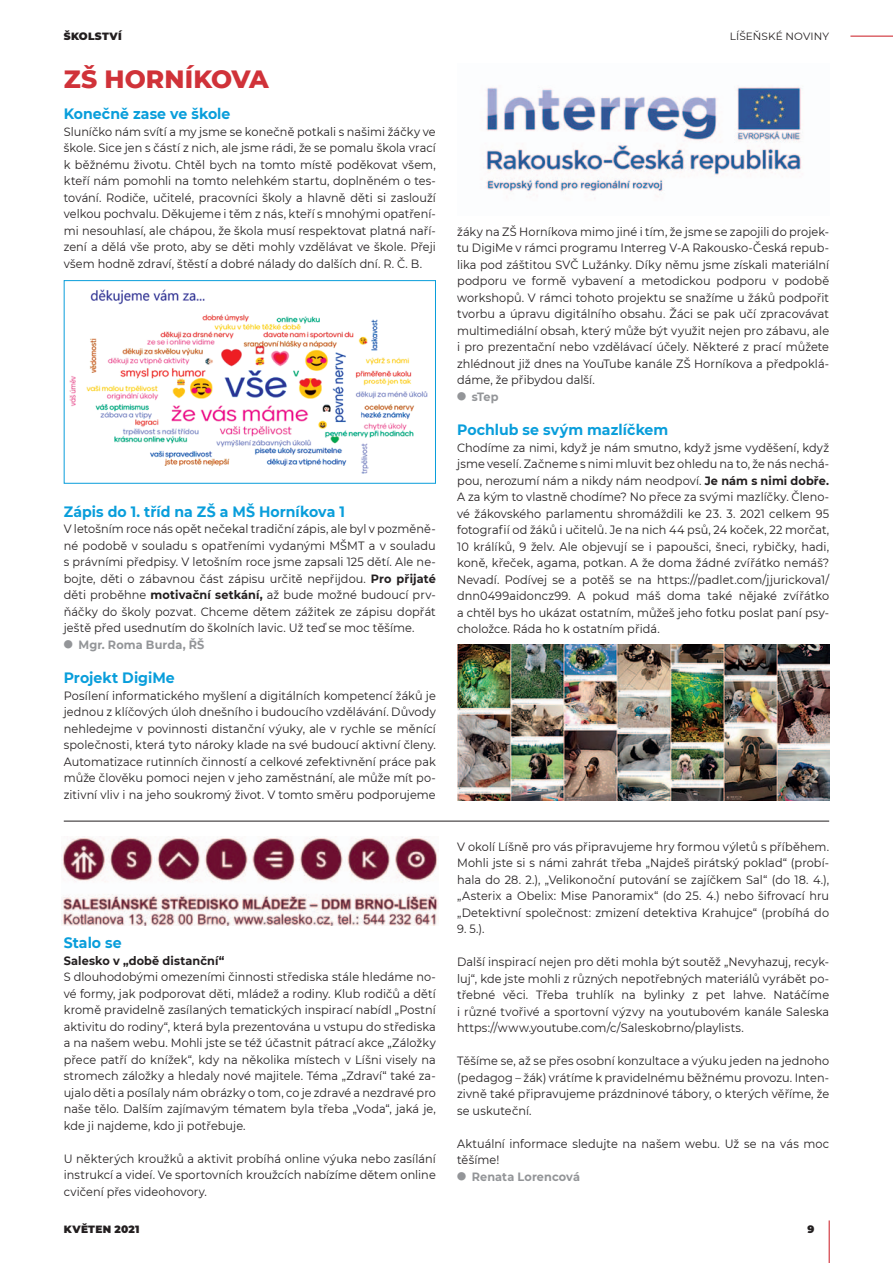
<style>
.page{position:relative;width:893px;height:1263px;background:#fff}
.page>*{position:absolute;margin:0;border:0;box-sizing:border-box;transform-origin:0 0}
.t1{font:800 25.5px "Montserrat";color:#d03239}
.t2{font:700 15px "Montserrat";letter-spacing:.005em;color:#099edb;scale:.94 1}
.t3{font:12px/16.5px "Montserrat";letter-spacing:.005em;color:#231f20;text-align:justify;scale:.94 1}
.t4{font:700 12px "Montserrat";letter-spacing:.01em;color:#939598;scale:.94 1}
.t5{font:700 12px "Montserrat";letter-spacing:.015em;color:#231f20;scale:.94 1}
.t6{font:900 10.5px "Montserrat";letter-spacing:.03em;color:#231f20}
.t7{font:10.5px "Montserrat";letter-spacing:.015em;color:#231f20}
.s1{font-weight:700}
</style>
<div class="page">
<hr style="left:829px;top:1220px;width:1px;height:43px;background:#d03239">
<hr style="left:850px;top:36px;width:43px;height:1px;background:#d03239">
<img style="left:457px;top:644px;width:372px;height:157px">
<img style="left:69px;top:289px;width:359px;height:185px">
<div style="left:64px;top:280px;width:372px;height:204px;border:1px solid #099edb"></div>
<img style="left:483px;top:87px;width:319px;height:112px">
<img style="left:62px;top:837px;width:377px;height:89px">
<hr style="left:64px;top:821px;width:765px;height:1px;background:#231f20">
<p class="t6" style="left:64px;top:28px;width:60px">ŠKOLSTVÍ</p>
<p class="t7" style="left:730px;top:29px;width:101px">LÍŠEŇSKÉ NOVINY</p>
<h1 class="t1" style="left:64px;top:61px;width:207px">ZŠ horníkova</h1>
<p class="t2" style="left:64px;top:103px;width:179px">Konečně zase ve škole</p>
<p class="t3" style="left:64px;top:123px;width:397px">Sluníčko nám svítí a my jsme se konečně potkali s našimi žáčky ve škole. Sice jen s částí z nich, ale jsme rádi, že se pomalu škola vrací k běžnému životu. Chtěl bych na tomto místě poděkovat všem, kteří nám pomohli na tomto nelehkém startu, doplněném o tes&shy;tování. Rodiče, učitelé, pracovníci školy a hlavně děti si zaslouží velkou pochvalu. Děkujeme i těm z nás, kteří s mnohými opatření&shy;mi nesouhlasí, ale chápou, že škola musí respektovat platná naří&shy;zení a dělá vše proto, aby se děti mohly vzdělávat ve škole. Přeji všem hodně zdraví, štěstí a dobré nálady do dalších dní. R. Č. B.</p>
<p class="t2" style="left:64px;top:500px;width:301px">Zápis do 1. tříd na ZŠ a MŠ Horníkova 1</p>
<p class="t3" style="left:64px;top:520px;width:397px">V letošním roce nás opět nečekal tradiční zápis, ale byl v pozměně&shy;né podobě v souladu s opatřeními vydanými MŠMT a v souladu s právními předpisy. V letošním roce jsme zapsali 125 dětí. Ale ne&shy;bojte, děti o zábavnou část zápisu určitě nepřijdou. <span class="s1">Pro přijaté </span>děti proběhne <span class="s1">motivační setkání,</span> až bude možné budoucí prv&shy;ňáčky do školy pozvat. Chceme dětem zážitek ze zápisu dopřát ještě před usednutím do školních lavic. Už teď se moc těšíme.</p>
<p class="t4" style="left:64px;top:636px;width:151px">● Mgr. Roma Burda, ŘŠ</p>
<p class="t2" style="left:64px;top:667px;width:120px">Projekt DigiMe</p>
<p class="t3" style="left:64px;top:687px;width:397px">Posílení informatického myšlení a digitálních kompetencí žáků je jednou z klíčových úloh dnešního i budoucího vzdělávání. Důvody nehledejme v povinnosti distanční výuky, ale v rychle se měnící společnosti, která tyto nároky klade na své budoucí aktivní členy.<br>Automatizace rutinních činností a celkové zefektivnění práce pak může člověku pomoci nejen v jeho zaměstnání, ale může mít po&shy;zitivní vliv i na jeho soukromý život. V tomto směru podporujeme</p>
<p class="t2" style="left:64px;top:932px;width:63px">Stalo se</p>
<p class="t5" style="left:64px;top:952px;width:172px">Salesko v „době distanční“</p>
<p class="t3" style="left:64px;top:968px;width:397px">S dlouhodobými omezeními činnosti střediska stále hledáme no&shy;vé formy, jak podporovat děti, mládež a rodiny. Klub rodičů a dětí kromě pravidelně zasílaných tematických inspirací nabídl „Postní aktivitu do rodiny“, která byla prezentována u vstupu do střediska a na našem webu. Mohli jste se též účastnit pátrací akce „Záložky přece patří do knížek“, kdy na několika místech v Líšni visely na stromech záložky a hledaly nové majitele. Téma „Zdraví“ také za&shy;ujalo děti a posílaly nám obrázky o tom, co je zdravé a nezdravé pro naše tělo. Dalším zajímavým tématem byla třeba „Voda“, jaká je, kde ji najdeme, kdo ji potřebuje.</p>
<p class="t3" style="left:64px;top:1150px;width:397px">U některých kroužků a aktivit probíhá online výuka nebo zasílání instrukcí a videí. Ve sportovních kroužcích nabízíme dětem online cvičení přes videohovory.</p>
<p class="t3" style="left:457px;top:223px;width:397px">žáky na ZŠ Horníkova mimo jiné i tím, že jsme se zapojili do projek&shy;tu DigiMe v rámci programu Interreg V-A Rakousko-Česká repub&shy;lika pod záštitou SVČ Lužánky. Díky němu jsme získali materiální podporu ve formě vybavení a metodickou podporu v podobě workshopů. V rámci tohoto projektu se snažíme u žáků podpořit tvorbu a úpravu digitálního obsahu. Žáci se pak učí zpracovávat multimediální obsah, který může být využit nejen pro zábavu, ale i pro prezentační nebo vzdělávací účely. Některé z prací můžete zhlédnout již dnes na YouTube kanále ZŠ Horníkova a předpoklá&shy;dáme, že přibydou další.</p>
<p class="t4" style="left:457px;top:388px;width:46px">● sTep</p>
<p class="t2" style="left:457px;top:419px;width:226px">Pochlub se svým mazlíčkem</p>
<p class="t3" style="left:457px;top:439px;width:397px">Chodíme za nimi, když je nám smutno, když jsme vyděšení, když jsme veselí. Začneme s nimi mluvit bez ohledu na to, že nás nechá&shy;pou, nerozumí nám a nikdy nám neodpoví. <span class="s1">Je nám s nimi dobře.<br></span>A za kým to vlastně chodíme? No přece za svými mazlíčky. Členo&shy;vé žákovského parlamentu shromáždili ke 23. 3. 2021 celkem 95 fotografií od žáků i učitelů. Je na nich 44 psů, 24 koček, 22 morčat, 10 králíků, 9 želv. Ale objevují se i papoušci, šneci, rybičky, hadi, koně, křeček, agama, potkan. A že doma žádné zvířátko nemáš?<br>Nevadí. Podívej se a potěš se na https://padlet.com/jjurickova1/ dnn0499aidoncz99. A pokud máš doma také nějaké zvířátko a chtěl bys ho ukázat ostatním, můžeš jeho fotku poslat paní psy&shy;choložce. Ráda ho k ostatním přidá.</p>
<p class="t3" style="left:457px;top:838px;width:397px">V okolí Líšně pro vás připravujeme hry formou výletů s příběhem.<br>Mohli jste si s námi zahrát třeba „Najdeš pirátský poklad“ (probí&shy;hala do 28. 2.), „Velikonoční putování se zajíčkem Sal“ (do 18. 4.), „Asterix a Obelix: Mise Panoramix“ (do 25. 4.) nebo šifrovací hru „Detektivní společnost: zmizení detektiva Krahujce“ (probíhá do</p>
<p class="t3" style="left:457px;top:920px;width:31px">9. 5.).</p>
<p class="t3" style="left:457px;top:953px;width:397px">Další inspirací nejen pro děti mohla být soutěž „Nevyhazuj, recyk&shy;luj“, kde jste mohli z různých nepotřebných materiálů vyrábět po&shy;třebné věci. Třeba truhlík na bylinky z pet lahve. Natáčíme i různé tvořivé a sportovní výzvy na youtubovém kanále Saleska https://www.youtube.com/c/Saleskobrno/playlists.</p>
<p class="t3" style="left:457px;top:1052px;width:397px">Těšíme se, až se přes osobní konzultace a výuku jeden na jednoho (pedagog – žák) vrátíme k pravidelnému běžnému provozu. Inten&shy;zivně také připravujeme prázdninové tábory, o kterých věříme, že se uskuteční.</p>
<p class="t3" style="left:457px;top:1135px;width:397px">Aktuální informace sledujte na našem webu. Už se na vás moc těšíme!</p>
<p class="t4" style="left:457px;top:1168px;width:132px">● Renata Lorencová</p>
<p class="t6" style="left:64px;top:1221px;width:77px">KVĚTEN 2021</p>
<p class="t6" style="left:807px;top:1221px;width:8px">9</p>
</div>
